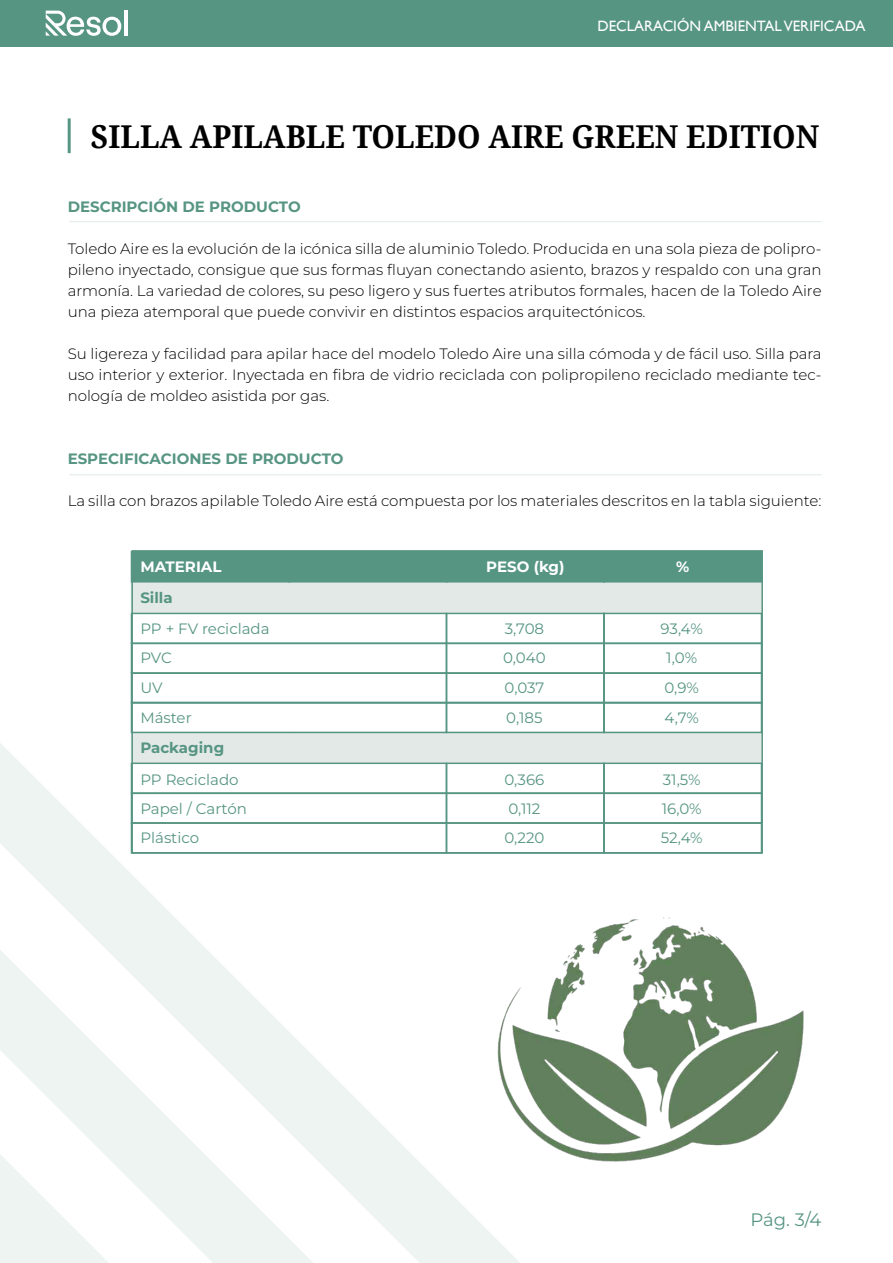
<style>
.page{position:relative;width:893px;height:1263px;background:#fff}
.page>*{position:absolute;margin:0;border:0;box-sizing:border-box;transform-origin:0 0}
.t1{font:700 31.5px "Noto Serif";color:#000;scale:.95 1}
.t2{font:18px "Montserrat";color:#579583}
.t3{font:300 15px/21px "Montserrat";color:#000;text-align:justify}
.t4{font:15px/29.7px "Montserrat";color:#579583}
.t5{font:700 15px "Montserrat";color:#579583}
.t6{font:15px "Gill Sans";color:#fff}
.t7{font:700 15px "Montserrat";color:#fff}
</style>
<div class="page">
<div style="left:131px;top:582px;width:159px;height:31px;background:#e2e9e6;border:2px solid #e2e9e6"></div>
<div style="left:446px;top:582px;width:159px;height:31px;background:#e2e9e6;border:2px solid #e2e9e6"></div>
<div style="left:288px;top:582px;width:159px;height:31px;background:#e2e9e6;border:2px solid #e2e9e6"></div>
<div style="left:603px;top:582px;width:159px;height:31px;background:#e2e9e6;border:2px solid #e2e9e6"></div>
<div style="left:446px;top:732px;width:159px;height:31px;background:#e2e9e6;border:2px solid #e2e9e6"></div>
<div style="left:603px;top:732px;width:159px;height:31px;background:#e2e9e6;border:2px solid #e2e9e6"></div>
<svg style="left:0;top:727px;width:523px;height:536px"></svg>
<svg style="left:0;top:941px;width:318px;height:322px;fill:#f1f6f5"></svg>
<svg style="left:0;top:1146px;width:117px;height:117px"></svg>
<hr style="left:68px;top:118px;width:3px;height:35px;background:#579583">
<div style="left:0;top:0;width:893px;height:46px;background:#579583"></div>
<hr style="left:124px;top:11px;width:3px;height:25px;background:#fff">
<svg style="left:46px;top:11px;width:75px;height:25px"></svg>
<hr style="left:69px;top:221px;width:752px;height:1px;background:#579583">
<hr style="left:69px;top:474px;width:752px;height:1px;background:#579583">
<div style="left:131px;top:551px;width:159px;height:31px;background:#579583"></div>
<div style="left:446px;top:551px;width:159px;height:31px;background:#579583"></div>
<div style="left:446px;top:613px;width:159px;height:31px;border:2px solid #579583"></div>
<div style="left:446px;top:762px;width:159px;height:32px;border:2px solid #579583"></div>
<div style="left:446px;top:642px;width:159px;height:32px;border:2px solid #579583"></div>
<div style="left:446px;top:672px;width:159px;height:32px;border:2px solid #579583"></div>
<div style="left:446px;top:702px;width:159px;height:31px;border:2px solid #579583"></div>
<div style="left:446px;top:822px;width:159px;height:32px;border:2px solid #579583"></div>
<div style="left:288px;top:551px;width:159px;height:31px;background:#579583"></div>
<div style="left:131px;top:613px;width:316px;height:31px;border:2px solid #579583"></div>
<div style="left:131px;top:762px;width:316px;height:32px;border:2px solid #579583"></div>
<div style="left:131px;top:642px;width:316px;height:32px;border:2px solid #579583"></div>
<div style="left:131px;top:672px;width:316px;height:32px;border:2px solid #579583"></div>
<div style="left:131px;top:702px;width:316px;height:31px;border:2px solid #579583"></div>
<div style="left:131px;top:822px;width:316px;height:32px;border:2px solid #579583"></div>
<div style="left:603px;top:551px;width:159px;height:31px;background:#579583"></div>
<div style="left:603px;top:613px;width:159px;height:31px;border:2px solid #579583"></div>
<div style="left:603px;top:762px;width:159px;height:32px;border:2px solid #579583"></div>
<div style="left:603px;top:642px;width:159px;height:32px;border:2px solid #579583"></div>
<div style="left:603px;top:672px;width:159px;height:32px;border:2px solid #579583"></div>
<div style="left:603px;top:702px;width:159px;height:31px;border:2px solid #579583"></div>
<div style="left:603px;top:822px;width:159px;height:32px;border:2px solid #579583"></div>
<img style="left:478px;top:887px;width:326px;height:295px">
<div style="left:131px;top:550px;width:632px;height:304px;border:2px solid #579583"></div>
<p class="t6" style="left:597px;top:17px;width:269px">DECLARACIÓN AMBIENTAL VERIFICADA</p>
<h1 class="t1" style="left:91px;top:114px;width:768px">SILLA APILABLE TOLEDO AIRE GREEN EDITION</h1>
<p class="t5" style="left:68px;top:197px;width:234px">DESCRIPCIÓN DE PRODUCTO</p>
<p class="t3" style="left:68px;top:238px;width:755px">Toledo Aire es la evolución de la icónica silla de aluminio Toledo. Producida en una sola pieza de polipro&shy;pileno inyectado, consigue que sus formas fluyan conectando asiento, brazos y respaldo con una gran armonía. La variedad de colores, su peso ligero y sus fuertes atributos formales, hacen de la Toledo Aire una pieza atemporal que puede convivir en distintos espacios arquitectónicos.</p>
<p class="t3" style="left:68px;top:343px;width:755px">Su ligereza y facilidad para apilar hace del modelo Toledo Aire una silla cómoda y de fácil uso. Silla para uso interior y exterior. Inyectada en fibra de vidrio reciclada con polipropileno reciclado mediante tec&shy;nología de moldeo asistida por gas.</p>
<p class="t5" style="left:68px;top:449px;width:277px">ESPECIFICACIONES DE PRODUCTO</p>
<p class="t3" style="left:68px;top:490px;width:755px">La silla con brazos apilable Toledo Aire está compuesta por los materiales descritos en la tabla siguiente:</p>
<p class="t7" style="left:140px;top:557px;width:83px">MATERIAL</p>
<p class="t5" style="left:140px;top:587px;width:34px">Silla</p>
<p class="t7" style="left:486px;top:557px;width:80px">PESO (kg)</p>
<p class="t7" style="left:676px;top:557px;width:15px">%</p>
<p class="t4" style="left:140px;top:613px;width:131px">PP + FV reciclada</p>
<p class="t4" style="left:503px;top:613px;width:44px;text-align:justify">3,708<br>0,040<br>0,037<br>0,185</p>
<p class="t4" style="left:140px;top:643px;width:53px">PVC<br>UV<br>Máster</p>
<p class="t5" style="left:140px;top:738px;width:85px">Packaging</p>
<p class="t4" style="left:140px;top:764px;width:108px;line-height:29.2px">PP Reciclado<br>Papel / Cartón<br>Plástico</p>
<p class="t4" style="left:504px;top:764px;width:42px;line-height:29.2px">0,366<br>0,112<br>0,220</p>
<p class="t4" style="left:660px;top:613px;width:44px">93,4%<br>1,0%<br>0,9%<br>4,7%</p>
<p class="t4" style="left:661px;top:764px;width:43px;line-height:29.2px">31,5%<br>16,0%<br>52,4%</p>
<p class="t2" style="left:750px;top:1208px;width:72px">Pág. 3/4</p>
</div>
